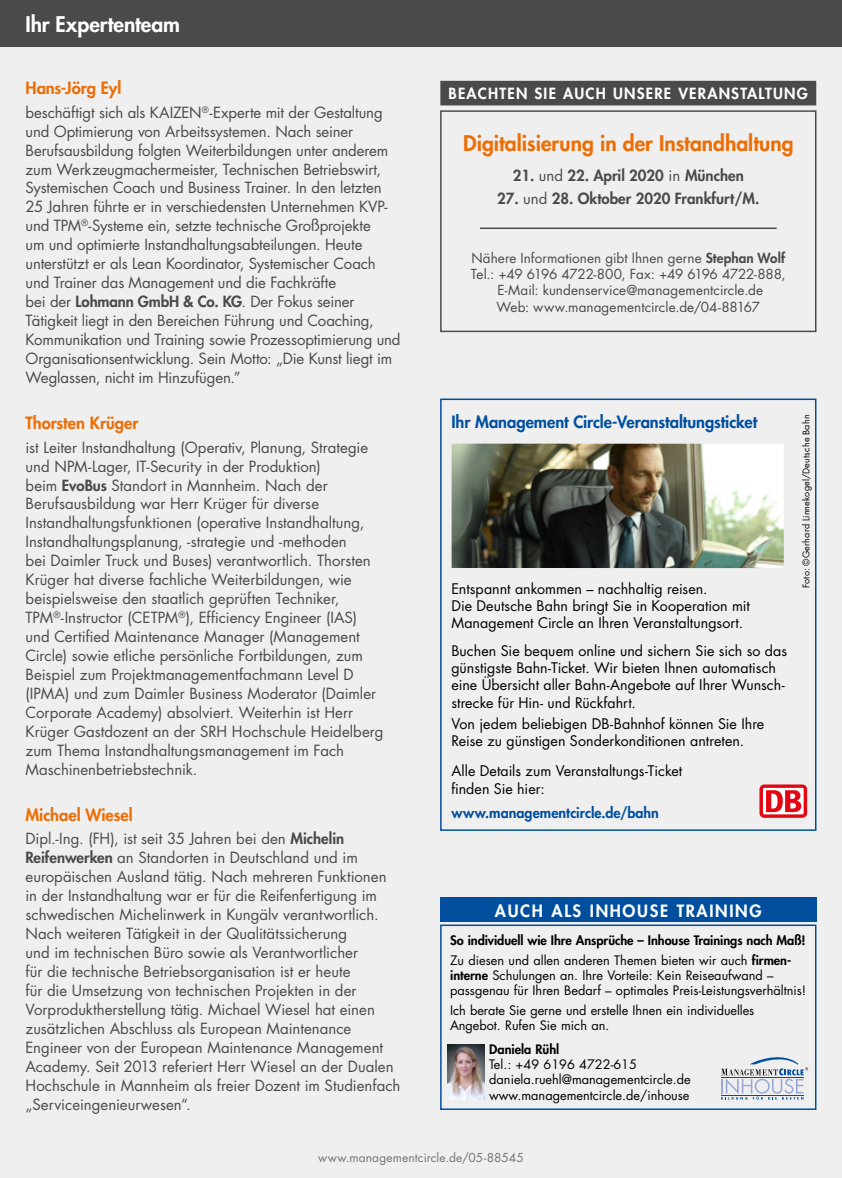
<style>
.page{position:relative;width:842px;height:1178px;background:#efefef}
.page>*{position:absolute;margin:0;border:0;box-sizing:border-box;transform-origin:0 0}
.t1{font:800 21px "Futura Std";color:#ed6d05}
.t2{font:800 21px "Futura Std";color:#fff}
.t3{font:800 16.5px "Futura Std";letter-spacing:-.005em;color:#004f9f}
.t4{font:800 16.5px "Futura Std";color:#ed6d05}
.t5{font:800 16.5px "Futura Std";letter-spacing:.1em;color:#fff}
.t6{font:15px/18.9px "Futura Std";letter-spacing:-.005em;color:#4a4a49}
.t7{font:800 15px "Futura Std";color:#4a4a49}
.t8{font:800 15px "Futura Std";letter-spacing:.08em;color:#fff}
.t9{font:14.25px/17.2px "Futura Std";color:#000}
.t10{font:800 14.25px "Futura Std";letter-spacing:.005em;color:#004f9f}
.t11{font:13.5px/16.2px "Futura Std";letter-spacing:.005em;color:#4a4a49;text-align:center}
.t12{font:12.75px/15.3px "Futura Std";color:#000}
.t13{font:800 12.75px/19.5px "Futura Std";letter-spacing:-.005em;color:#000}
.t14{font:12px "Futura Std";letter-spacing:.01em;color:#757474}
.t15{font:9px "Futura Std";letter-spacing:.02em;color:#000}
.s1{font-weight:800}
.s2{font-weight:400}
</style>
<div class="page">
<div style="left:0;top:0;width:842px;height:47px;background:#4a4a49"></div>
<div style="left:441px;top:82px;width:374px;height:23px;background:#4a4a49"></div>
<div style="left:440px;top:81px;width:376px;height:24px;border:2px solid #4a4a49"></div>
<hr style="left:480px;top:227px;width:297px;height:2px;background:#4a4a49">
<div style="left:440px;top:110px;width:376px;height:222px;border:2px solid #4a4a49"></div>
<div style="left:440px;top:924px;width:376px;height:186px;border:2px solid #004f9f"></div>
<div style="left:440px;top:897px;width:376px;height:25px;background:#004f9f"></div>
<img style="left:448px;top:1044px;width:37px;height:56px">
<svg style="left:721px;top:1057px;width:87px;height:42px"></svg>
<div style="left:440px;top:398px;width:376px;height:433px;border:2px solid #004f9f"></div>
<img style="left:452px;top:444px;width:332px;height:124px">
<svg style="left:759px;top:784px;width:48px;height:34px"></svg>
<div style="left:763px;top:788px;width:41px;height:26px;background:#fff"></div>
<svg style="left:766px;top:790px;width:35px;height:22px"></svg>
<h1 class="t2" style="left:26px;top:11px;width:156px">Ihr Expertenteam</h1>
<p class="t4" style="left:26px;top:78px;width:97px">Hans-Jörg Eyl</p>
<p class="t6" style="left:26px;top:103px;width:377px">beschäftigt sich als KAIZEN<sup>®</sup>-Experte mit der Gestaltung und Optimierung von Arbeitssystemen. Nach seiner Berufsausbildung folgten Weiterbildungen unter anderem zum Werkzeugmachermeister, Technischen Betriebswirt, Systemischen Coach und Business Trainer. In den letzten 25 Jahren führte er in verschiedensten Unternehmen KVP&shy;und TPM<sup>®</sup>-Systeme ein, setzte technische Großprojekte<br>um und optimierte Instandhaltungsabteilungen. Heute unterstützt er als Lean Koordinator, Systemischer Coach und Trainer das Management und die Fachkräfte<br>bei der <span class="s1">Lohmann GmbH &amp; Co. KG</span>. Der Fokus seiner Tätigkeit liegt in den Bereichen Führung und Coaching, Kommunikation und Training sowie Prozessoptimierung und Organisationsentwicklung. Sein Motto: „Die Kunst liegt im Weglassen, nicht im Hinzufügen.”</p>
<p class="t4" style="left:26px;top:413px;width:114px">Thorsten Krüger</p>
<p class="t6" style="left:26px;top:438px;width:359px">ist Leiter Instandhaltung (Operativ, Planung, Strategie und NPM-Lager, IT-Security in der Produktion)<br>beim <span class="s1">EvoBus</span> Standort in Mannheim. Nach der Berufsausbildung war Herr Krüger für diverse Instandhaltungsfunktionen (operative Instandhaltung, Instandhaltungsplanung, -strategie und -methoden<br>bei Daimler Truck und Buses) verantwortlich. Thorsten Krüger hat diverse fachliche Weiterbildungen, wie beispielsweise den staatlich geprüften Techniker, TPM<sup>®</sup>-Instructor (CETPM<sup>®</sup>), Efficiency Engineer (IAS) und Certified Maintenance Manager (Management Circle) sowie etliche persönliche Fortbildungen, zum Beispiel zum Projektmanagementfachmann Level D (IPMA) und zum Daimler Business Moderator (Daimler Corporate Academy) absolviert. Weiterhin ist Herr Krüger Gastdozent an der SRH Hochschule Heidelberg zum Thema Instandhaltungsmanagement im Fach Maschinenbetriebstechnik.</p>
<p class="t4" style="left:26px;top:805px;width:109px">Michael Wiesel</p>
<p class="t6" style="left:26px;top:830px;width:376px">Dipl.-Ing. (FH), ist seit 35 Jahren bei den <span class="s1">Michelin Reifenwerken</span> an Standorten in Deutschland und im europäischen Ausland tätig. Nach mehreren Funktionen in der Instandhaltung war er für die Reifenfertigung im schwedischen Michelinwerk in Kungälv verantwortlich.<br>Nach weiteren Tätigkeit in der Qualitätssicherung<br>und im technischen Büro sowie als Verantwortlicher<br>für die technische Betriebsorganisation ist er heute<br>für die Umsetzung von technischen Projekten in der Vorproduktherstellung tätig. Michael Wiesel hat einen zusätzlichen Abschluss als European Maintenance Engineer von der European Maintenance Management Academy. Seit 2013 referiert Herr Wiesel an der Dualen Hochschule in Mannheim als freier Dozent im Studienfach „Serviceingenieurwesen“.</p>
<p class="t8" style="left:449px;top:84px;width:361px">BEACHTEN SIE AUCH UNSERE VERANSTALTUNG</p>
<h1 class="t1" style="left:463px;top:130px;width:332px">Digitalisierung in der Instandhaltung</h1>
<p class="t7" style="left:513px;top:166px;width:232px">21. <span class="s2">und</span> 22. April 2020 <span class="s2">in</span> München</p>
<p class="t7" style="left:497px;top:189px;width:264px">27. <span class="s2">und</span> 28. Oktober 2020 Frankfurt/M.</p>
<p class="t11" style="left:471px;top:250px;width:316px">Nähere Informationen gibt Ihnen gerne <span class="s1">Stephan Wolf </span>Tel.: +49 6196 4722-800, Fax: +49 6196 4722-888, E-Mail: kundenservice@managementcircle.de<br>Web: www.managementcircle.de/04-88167</p>
<p class="t3" style="left:451px;top:412px;width:307px">Ihr Management Circle-Veranstaltungsticket</p>
<p class="t9" style="left:451px;top:580px;width:300px">Entspannt ankommen – nachhaltig reisen.<br>Die Deutsche Bahn bringt Sie in Kooperation mit<br>Management Circle an Ihren Veranstaltungsort.</p>
<p class="t9" style="left:451px;top:642px;width:337px">Buchen Sie bequem online und sichern Sie sich so das günstigste Bahn-Ticket. Wir bieten Ihnen automatisch eine Übersicht aller Bahn-Angebote auf Ihrer Wunsch&shy;strecke für Hin- und Rückfahrt.</p>
<p class="t9" style="left:451px;top:715px;width:314px">Von jedem beliebigen DB-Bahnhof können Sie Ihre<br>Reise zu günstigen Sonderkonditionen antreten.</p>
<p class="t9" style="left:451px;top:763px;width:232px">Alle Details zum Veranstaltungs-Ticket finden Sie hier:</p>
<p class="t10" style="left:451px;top:803px;width:209px">www.managementcircle.de/bahn</p>
<p class="t15" style="left:800px;top:588px;width:175px;rotate:-90deg">Foto: ©Gerhard Linnekogel/Deutsche Bahn</p>
<p class="t5" style="left:495px;top:900px;width:268px">AUCH ALS INHOUSE TRAINING</p>
<p class="t13" style="left:450px;top:930px;width:357px">So individuell wie Ihre Ansprüche – Inhouse Trainings nach Maß!<br><span class="s2">Zu diesen und allen anderen Themen bieten wir auch</span> firmen-</p>
<p class="t12" style="left:450px;top:968px;width:358px"><span class="s1">interne</span> Schulungen an. Ihre Vorteile: Kein Reiseaufwand – passgenau für Ihren Bedarf – optimales Preis-Leistungsverhältnis!</p>
<p class="t12" style="left:450px;top:1002px;width:306px">Ich berate Sie gerne und erstelle Ihnen ein individuelles<br>Angebot. Rufen Sie mich an.</p>
<p class="t13" style="left:489px;top:1039px;width:72px">Daniela Rühl</p>
<p class="t12" style="left:489px;top:1057px;width:203px">Tel.: +49 6196 4722-615 daniela.ruehl@managementcircle.de www.managementcircle.de/inhouse</p>
<p class="t14" style="left:318px;top:1149px;width:207px">www.managementcircle.de/05-88545</p>
</div>
